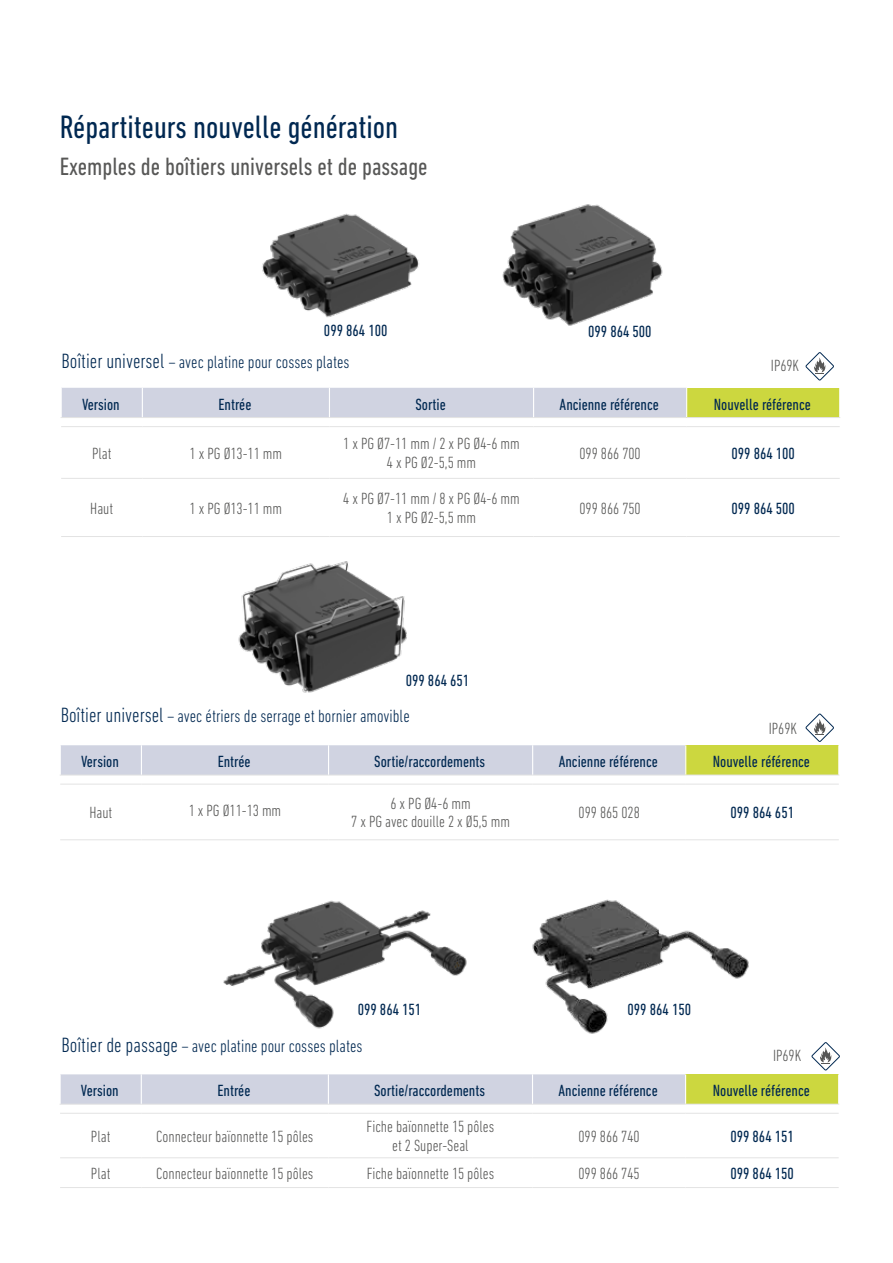
<style>
.page{position:relative;width:893px;height:1263px;background:#fff}
.page>*{position:absolute;margin:0;border:0;box-sizing:border-box;transform-origin:0 0}
.t1{font:condensed 33px "DIN Next LT Pro";color:#002851}
.t2{font:condensed 25.5px "DIN Next LT Pro";color:#575756}
.t3{font:300 condensed 18px "DIN Next LT Pro";color:#002851}
.t4{font:300 condensed 16.5px/19.5px "DIN Next LT Pro";color:#575756;text-align:center}
.t5{font:condensed 16.5px "DIN Next LT Pro";color:#002851}
.s1{font-size:21px}
</style>
<div class="page">
<img style="left:262px;top:213px;width:157px;height:105px">
<img style="left:502px;top:204px;width:161px;height:122px">
<img style="left:238px;top:561px;width:169px;height:132px">
<img style="left:532px;top:899px;width:217px;height:135px">
<img style="left:223px;top:900px;width:244px;height:129px">
<div style="left:687px;top:388px;width:153px;height:29px;background:#ccd73f"></div>
<hr style="left:61px;top:417px;width:81px;height:1px;background:#e3e3e3">
<hr style="left:142px;top:417px;width:187px;height:1px;background:#e3e3e3">
<hr style="left:329px;top:417px;width:205px;height:1px;background:#e3e3e3">
<hr style="left:534px;top:417px;width:153px;height:1px;background:#e3e3e3">
<hr style="left:687px;top:417px;width:153px;height:1px;background:#e3e3e3">
<hr style="left:61px;top:426px;width:81px;height:1px;background:#e3e3e3">
<hr style="left:142px;top:426px;width:187px;height:1px;background:#e3e3e3">
<hr style="left:329px;top:426px;width:205px;height:1px;background:#e3e3e3">
<hr style="left:534px;top:426px;width:153px;height:1px;background:#e3e3e3">
<hr style="left:687px;top:426px;width:153px;height:1px;background:#e3e3e3">
<hr style="left:61px;top:478px;width:81px;height:1px;background:#e3e3e3">
<hr style="left:142px;top:478px;width:187px;height:1px;background:#e3e3e3">
<hr style="left:329px;top:478px;width:205px;height:1px;background:#e3e3e3">
<hr style="left:534px;top:478px;width:153px;height:1px;background:#e3e3e3">
<hr style="left:687px;top:478px;width:153px;height:1px;background:#e3e3e3">
<hr style="left:61px;top:536px;width:81px;height:1px;background:#e3e3e3">
<hr style="left:142px;top:536px;width:187px;height:1px;background:#e3e3e3">
<hr style="left:329px;top:536px;width:205px;height:1px;background:#e3e3e3">
<hr style="left:534px;top:536px;width:153px;height:1px;background:#e3e3e3">
<hr style="left:687px;top:536px;width:153px;height:1px;background:#e3e3e3">
<div style="left:61px;top:388px;width:626px;height:29px;background:#d0d3e1"></div>
<svg style="left:839px;top:388px;width:1px;height:29px"></svg>
<div style="left:61px;top:1074px;width:624px;height:30px;background:#d0d3e1"></div>
<div style="left:686px;top:1074px;width:153px;height:30px;background:#ccd73f"></div>
<hr style="left:60px;top:1104px;width:81px;height:1px;background:#e3e3e3">
<hr style="left:141px;top:1104px;width:187px;height:1px;background:#e3e3e3">
<hr style="left:328px;top:1104px;width:204px;height:1px;background:#e3e3e3">
<hr style="left:532px;top:1104px;width:154px;height:1px;background:#e3e3e3">
<hr style="left:686px;top:1104px;width:153px;height:1px;background:#e3e3e3">
<hr style="left:60px;top:1113px;width:81px;height:1px;background:#e3e3e3">
<hr style="left:141px;top:1113px;width:187px;height:1px;background:#e3e3e3">
<hr style="left:328px;top:1113px;width:204px;height:1px;background:#e3e3e3">
<hr style="left:532px;top:1113px;width:154px;height:1px;background:#e3e3e3">
<hr style="left:686px;top:1113px;width:153px;height:1px;background:#e3e3e3">
<hr style="left:60px;top:1157px;width:81px;height:1px;background:#e3e3e3">
<hr style="left:141px;top:1157px;width:187px;height:1px;background:#e3e3e3">
<hr style="left:328px;top:1157px;width:204px;height:1px;background:#e3e3e3">
<hr style="left:532px;top:1157px;width:154px;height:1px;background:#e3e3e3">
<hr style="left:686px;top:1157px;width:153px;height:1px;background:#e3e3e3">
<hr style="left:60px;top:1187px;width:81px;height:1px;background:#e3e3e3">
<hr style="left:141px;top:1187px;width:187px;height:1px;background:#e3e3e3">
<hr style="left:328px;top:1187px;width:204px;height:1px;background:#e3e3e3">
<hr style="left:532px;top:1187px;width:154px;height:1px;background:#e3e3e3">
<hr style="left:686px;top:1187px;width:153px;height:1px;background:#e3e3e3">
<hr style="left:141px;top:1074px;width:1px;height:30px;background:#fff">
<hr style="left:328px;top:1074px;width:1px;height:30px;background:#fff">
<hr style="left:532px;top:1074px;width:1px;height:30px;background:#fff">
<hr style="left:838px;top:1074px;width:1px;height:30px;background:#fff">
<div style="left:61px;top:745px;width:624px;height:30px;background:#d0d3e1"></div>
<div style="left:686px;top:745px;width:153px;height:30px;background:#ccd73f"></div>
<hr style="left:60px;top:775px;width:81px;height:1px;background:#e3e3e3">
<hr style="left:141px;top:775px;width:188px;height:1px;background:#e3e3e3">
<hr style="left:329px;top:775px;width:204px;height:1px;background:#e3e3e3">
<hr style="left:533px;top:775px;width:153px;height:1px;background:#e3e3e3">
<hr style="left:686px;top:775px;width:153px;height:1px;background:#e3e3e3">
<hr style="left:60px;top:784px;width:81px;height:1px;background:#e3e3e3">
<hr style="left:141px;top:784px;width:188px;height:1px;background:#e3e3e3">
<hr style="left:329px;top:784px;width:204px;height:1px;background:#e3e3e3">
<hr style="left:533px;top:784px;width:153px;height:1px;background:#e3e3e3">
<hr style="left:686px;top:784px;width:153px;height:1px;background:#e3e3e3">
<hr style="left:60px;top:839px;width:81px;height:1px;background:#e3e3e3">
<hr style="left:141px;top:839px;width:188px;height:1px;background:#e3e3e3">
<hr style="left:329px;top:839px;width:204px;height:1px;background:#e3e3e3">
<hr style="left:533px;top:839px;width:153px;height:1px;background:#e3e3e3">
<hr style="left:686px;top:839px;width:153px;height:1px;background:#e3e3e3">
<hr style="left:141px;top:745px;width:1px;height:30px;background:#fff">
<hr style="left:328px;top:745px;width:1px;height:30px;background:#fff">
<hr style="left:532px;top:745px;width:1px;height:30px;background:#fff">
<hr style="left:838px;top:745px;width:1px;height:30px;background:#fff">
<svg style="left:812px;top:1042px;width:28px;height:28px"></svg>
<svg style="left:806px;top:352px;width:28px;height:28px"></svg>
<svg style="left:806px;top:714px;width:28px;height:28px"></svg>
<h1 class="t1" style="left:60px;top:108px;width:340px">Répartiteurs nouvelle génération</h1>
<h2 class="t2" style="left:60px;top:152px;width:369px">Exemples de boîtiers universels et de passage</h2>
<p class="t5" style="left:324px;top:321px;width:65px">099 864 100</p>
<p class="t3" style="left:62px;top:352px;width:289px"><span class="s1">Boîtier universel</span> – avec platine pour cosses plates</p>
<p class="t5" style="left:588px;top:322px;width:65px">099 864 500</p>
<p class="t4" style="left:771px;top:356px;width:30px">IP69K</p>
<p class="t5" style="left:82px;top:395px;width:39px">Version</p>
<p class="t5" style="left:219px;top:395px;width:34px">Entrée</p>
<p class="t5" style="left:415px;top:395px;width:32px">Sortie</p>
<p class="t5" style="left:560px;top:395px;width:101px">Ancienne référence</p>
<p class="t5" style="left:714px;top:395px;width:99px">Nouvelle référence</p>
<p class="t4" style="left:92px;top:443px;width:21px">Plat</p>
<p class="t4" style="left:190px;top:443px;width:94px">1 x PG Ø13-11 mm</p>
<p class="t4" style="left:343px;top:433px;width:178px">1 x PG Ø7-11 mm / 2 x PG Ø4-6 mm<br>4 x PG Ø2-5,5 mm</p>
<p class="t4" style="left:579px;top:443px;width:63px">099 866 700</p>
<p class="t5" style="left:731px;top:444px;width:65px">099 864 100</p>
<p class="t4" style="left:90px;top:498px;width:25px">Haut</p>
<p class="t4" style="left:190px;top:498px;width:94px">1 x PG Ø13-11 mm</p>
<p class="t4" style="left:343px;top:488px;width:178px">4 x PG Ø7-11 mm / 8 x PG Ø4-6 mm<br>1 x PG Ø2-5,5 mm</p>
<p class="t4" style="left:579px;top:498px;width:63px">099 866 750</p>
<p class="t5" style="left:731px;top:499px;width:65px">099 864 500</p>
<p class="t5" style="left:406px;top:671px;width:65px">099 864 651</p>
<p class="t3" style="left:61px;top:705px;width:350px"><span class="s1">Boîtier universel</span> – avec étriers de serrage et bornier amovible</p>
<p class="t4" style="left:769px;top:718px;width:30px">IP69K</p>
<p class="t5" style="left:81px;top:752px;width:39px">Version</p>
<p class="t5" style="left:218px;top:752px;width:34px">Entrée</p>
<p class="t5" style="left:374px;top:752px;width:112px">Sortie/raccordements</p>
<p class="t5" style="left:559px;top:752px;width:101px">Ancienne référence</p>
<p class="t5" style="left:713px;top:752px;width:99px">Nouvelle référence</p>
<p class="t4" style="left:89px;top:803px;width:25px">Haut</p>
<p class="t4" style="left:189px;top:800px;width:94px">1 x PG Ø11-13 mm</p>
<p class="t4" style="left:351px;top:794px;width:160px;line-height:18px">6 x PG Ø4-6 mm<br>7 x PG avec douille 2 x Ø5,5 mm</p>
<p class="t4" style="left:579px;top:803px;width:63px">099 865 028</p>
<p class="t5" style="left:730px;top:803px;width:65px">099 864 651</p>
<p class="t5" style="left:358px;top:1000px;width:65px">099 864 151</p>
<p class="t5" style="left:627px;top:1000px;width:65px">099 864 150</p>
<p class="t3" style="left:62px;top:1036px;width:302px"><span class="s1">Boîtier de passage</span> – avec platine pour cosses plates</p>
<p class="t4" style="left:773px;top:1046px;width:30px">IP69K</p>
<p class="t5" style="left:81px;top:1081px;width:39px">Version</p>
<p class="t5" style="left:218px;top:1081px;width:34px">Entrée</p>
<p class="t5" style="left:374px;top:1081px;width:112px">Sortie/raccordements</p>
<p class="t5" style="left:559px;top:1081px;width:101px">Ancienne référence</p>
<p class="t5" style="left:713px;top:1081px;width:99px">Nouvelle référence</p>
<p class="t4" style="left:91px;top:1126px;width:21px">Plat</p>
<p class="t4" style="left:156px;top:1126px;width:159px">Connecteur baïonnette 15 pôles</p>
<p class="t4" style="left:367px;top:1116px;width:129px">Fiche baïonnette 15 pôles et 2 Super-Seal</p>
<p class="t4" style="left:578px;top:1126px;width:63px">099 866 740</p>
<p class="t5" style="left:730px;top:1127px;width:65px">099 864 151</p>
<p class="t4" style="left:91px;top:1163px;width:21px">Plat</p>
<p class="t4" style="left:156px;top:1163px;width:159px">Connecteur baïonnette 15 pôles</p>
<p class="t4" style="left:367px;top:1163px;width:129px">Fiche baïonnette 15 pôles</p>
<p class="t4" style="left:578px;top:1163px;width:63px">099 866 745</p>
<p class="t5" style="left:730px;top:1164px;width:65px">099 864 150</p>
</div>
